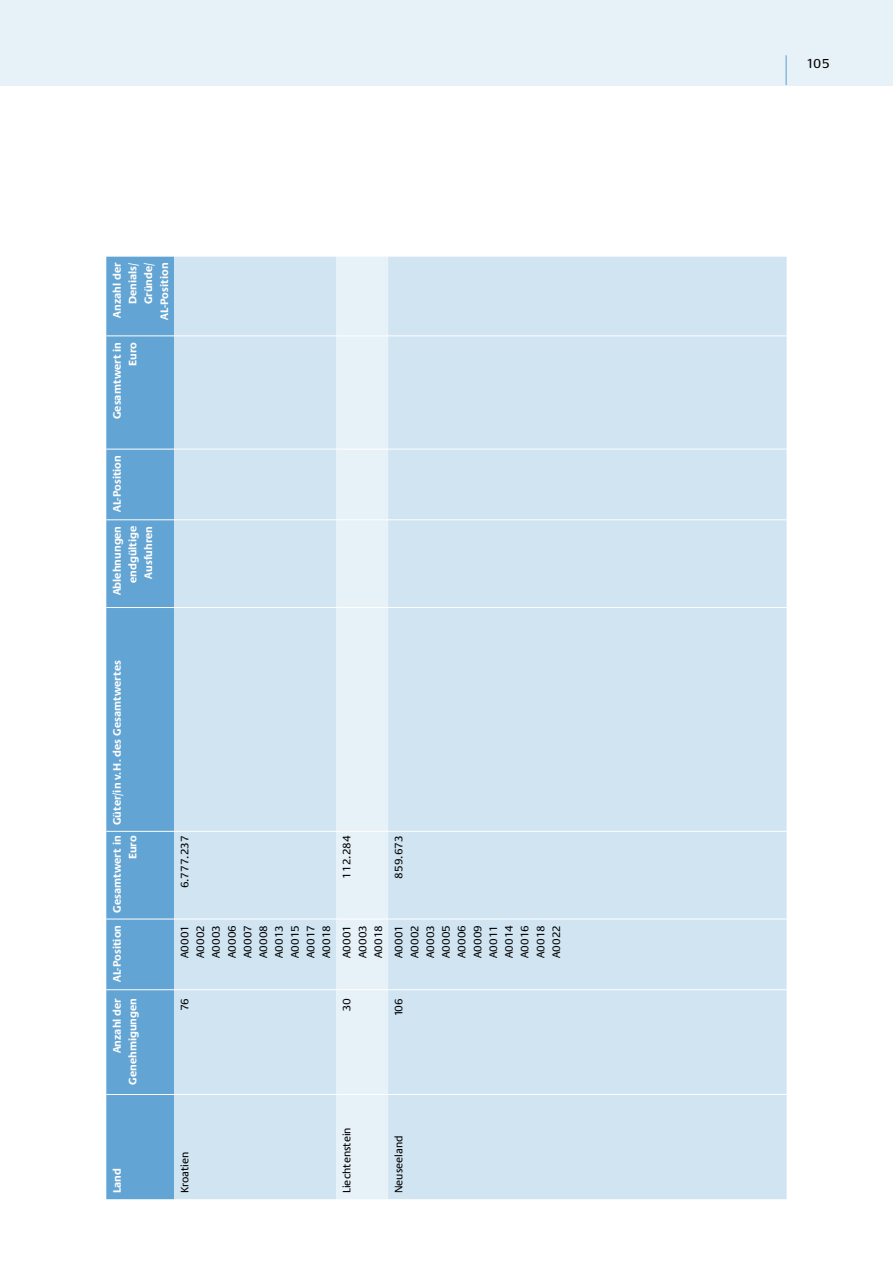
<style>
.page{position:relative;width:893px;height:1263px;background:#fff}
.page>*{position:absolute;margin:0;border:0;box-sizing:border-box;transform-origin:0 0}
.t1{font:13.5px "Neue Praxis";color:#000}
.t2{font:700 11.25px/15.8px "Neue Praxis";color:#fff;text-align:right}
.t3{font:11.25px/15.8px "Neue Praxis Tab";color:#000;text-align:justify}
.t4{font:11.25px "Neue Praxis";color:#000}
.s1{font-family:"Neue Praxis"}
</style>
<div class="page">
<div style="left:0;top:0;width:893px;height:85px;background:#e7f1f8"></div>
<hr style="left:786px;top:55px;width:1px;height:30px;background:#62a4d3">
<div style="left:106px;top:257px;width:68px;height:942px;background:#62a4d3"></div>
<div style="left:174px;top:257px;width:613px;height:942px;background:#d0e4f2"></div>
<div style="left:336px;top:257px;width:52px;height:942px;background:#e7f1f8"></div>
<hr style="left:174px;top:1094px;width:162px;height:1px;background:#fff">
<hr style="left:174px;top:989px;width:162px;height:1px;background:#fff">
<hr style="left:174px;top:919px;width:162px;height:1px;background:#fff">
<hr style="left:174px;top:831px;width:162px;height:1px;background:#fff">
<hr style="left:174px;top:607px;width:162px;height:1px;background:#fff">
<hr style="left:174px;top:519px;width:162px;height:1px;background:#fff">
<hr style="left:174px;top:449px;width:162px;height:1px;background:#fff">
<hr style="left:174px;top:335px;width:162px;height:1px;background:#fff">
<hr style="left:336px;top:1094px;width:52px;height:1px;background:#fff">
<hr style="left:336px;top:989px;width:52px;height:1px;background:#fff">
<hr style="left:336px;top:919px;width:52px;height:1px;background:#fff">
<hr style="left:336px;top:831px;width:52px;height:1px;background:#fff">
<hr style="left:336px;top:607px;width:52px;height:1px;background:#fff">
<hr style="left:336px;top:519px;width:52px;height:1px;background:#fff">
<hr style="left:336px;top:449px;width:52px;height:1px;background:#fff">
<hr style="left:336px;top:335px;width:52px;height:1px;background:#fff">
<hr style="left:388px;top:1094px;width:399px;height:1px;background:#fff">
<hr style="left:388px;top:989px;width:399px;height:1px;background:#fff">
<hr style="left:388px;top:919px;width:399px;height:1px;background:#fff">
<hr style="left:388px;top:831px;width:399px;height:1px;background:#fff">
<hr style="left:388px;top:607px;width:399px;height:1px;background:#fff">
<hr style="left:388px;top:519px;width:399px;height:1px;background:#fff">
<hr style="left:388px;top:449px;width:399px;height:1px;background:#fff">
<hr style="left:388px;top:335px;width:399px;height:1px;background:#fff">
<hr style="left:106px;top:1094px;width:68px;height:1px;background:#fff">
<hr style="left:106px;top:989px;width:68px;height:1px;background:#fff">
<hr style="left:106px;top:919px;width:68px;height:1px;background:#fff">
<hr style="left:106px;top:831px;width:68px;height:1px;background:#fff">
<hr style="left:106px;top:607px;width:68px;height:1px;background:#fff">
<hr style="left:106px;top:519px;width:68px;height:1px;background:#fff">
<hr style="left:106px;top:449px;width:68px;height:1px;background:#fff">
<hr style="left:106px;top:335px;width:68px;height:1px;background:#fff">
<p class="t2" style="left:109px;top:320px;width:58px;rotate:-90deg">Anzahl der<br>Denials/<br>Gründe/<br>AL-Position</p>
<p class="t2" style="left:109px;top:419px;width:79px;rotate:-90deg">Gesamtwert in<br>Euro</p>
<p class="t2" style="left:109px;top:512px;width:58px;rotate:-90deg">AL-Position</p>
<p class="t2" style="left:109px;top:595px;width:71px;rotate:-90deg">Ablehnungen endgültige<br>Ausfuhren</p>
<p class="t2" style="left:109px;top:825px;width:167px;rotate:-90deg">Güter/in v. H. des Gesamtwertes</p>
<p class="t2" style="left:109px;top:982px;width:148px;rotate:-90deg">AL-Position Gesamtwert in<br>Euro</p>
<p class="t2" style="left:109px;top:1084px;width:88px;rotate:-90deg">Anzahl der<br>Genehmigungen</p>
<p class="t2" style="left:109px;top:1193px;width:27px;rotate:-90deg">Land</p>
<p class="t3" style="left:177px;top:888px;width:54px;rotate:-90deg">6.777.237</p>
<p class="t3" style="left:339px;top:878px;width:45px;rotate:-90deg">112.284</p>
<p class="t3" style="left:391px;top:878px;width:45px;rotate:-90deg">859.673</p>
<p class="t3" style="left:177px;top:958px;width:35px;rotate:-90deg"><span class="s1">A</span>0001<br><span class="s1">A</span>0002<br><span class="s1">A</span>0003<br><span class="s1">A</span>0006<br><span class="s1">A</span>0007<br><span class="s1">A</span>0008<br><span class="s1">A</span>0013<br><span class="s1">A</span>0015<br><span class="s1">A</span>0017<br><span class="s1">A</span>0018</p>
<p class="t3" style="left:339px;top:958px;width:35px;rotate:-90deg"><span class="s1">A</span>0001<br><span class="s1">A</span>0003<br><span class="s1">A</span>0018</p>
<p class="t3" style="left:391px;top:958px;width:35px;rotate:-90deg"><span class="s1">A</span>0001<br><span class="s1">A</span>0002<br><span class="s1">A</span>0003<br><span class="s1">A</span>0005<br><span class="s1">A</span>0006<br><span class="s1">A</span>0009<br><span class="s1">A</span>0011<br><span class="s1">A</span>0014<br><span class="s1">A</span>0016<br><span class="s1">A</span>0018<br><span class="s1">A</span>0022</p>
<p class="t4" style="left:178px;top:1010px;width:13px;rotate:-90deg">76</p>
<p class="t4" style="left:340px;top:1011px;width:14px;rotate:-90deg">30</p>
<p class="t4" style="left:392px;top:1015px;width:19px;rotate:-90deg">106</p>
<p class="t4" style="left:178px;top:1193px;width:43px;rotate:-90deg">Kroatien</p>
<p class="t4" style="left:340px;top:1193px;width:67px;rotate:-90deg">Liechtenstein</p>
<p class="t4" style="left:392px;top:1193px;width:59px;rotate:-90deg">Neuseeland</p>
<p class="t1" style="left:808px;top:55px;width:23px">105</p>
</div>
